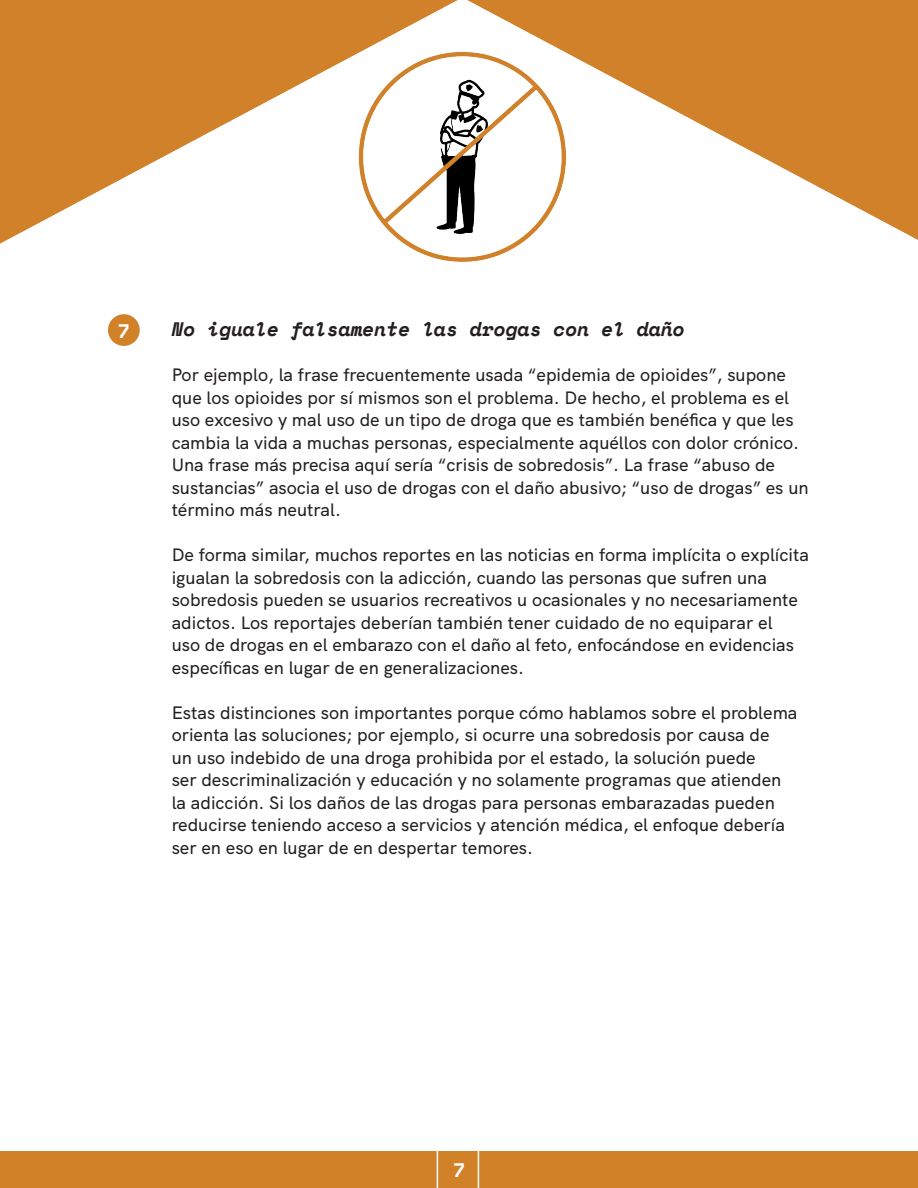
<style>
.page{position:relative;width:918px;height:1188px;background:#fff}
.page>*{position:absolute;margin:0;border:0;box-sizing:border-box;transform-origin:0 0}
.t1{font:italic 700 19.5px "Space Mono";color:#231f20}
.t2{font:700 19.5px "Space Mono";color:#fff}
.t3{font:500 18px/22.5px "HK Grotesk";color:#231f20}
</style>
<div class="page">
<div style="left:0;top:1151px;width:918px;height:37px;background:#d18229"></div>
<svg style="left:437px;top:1151px;width:42px;height:37px"></svg>
<img style="left:0;top:0;width:918px;height:262px">
<div style="left:108px;top:314px;width:32px;height:32px;background:#d18229;border-radius:50%"></div>
<p class="t2" style="left:118px;top:316px;width:13px">7</p>
<p class="t1" style="left:172px;top:314px;width:515px">No iguale falsamente las drogas con el daño</p>
<p class="t3" style="left:172px;top:362px;width:638px">Por ejemplo, la frase frecuentemente usada “epidemia de opioides”, supone que los opioides por sí mismos son el problema. De hecho, el problema es el uso excesivo y mal uso de un tipo de droga que es también benéfica y que les cambia la vida a muchas personas, especialmente aquéllos con dolor crónico.<br>Una frase más precisa aquí sería “crisis de sobredosis”. La frase “abuso de sustancias” asocia el uso de drogas con el daño abusivo; “uso de drogas” es un término más neutral.</p>
<p class="t3" style="left:172px;top:542px;width:639px">De forma similar, muchos reportes en las noticias en forma implícita o explícita igualan la sobredosis con la adicción, cuando las personas que sufren una sobredosis pueden se usuarios recreativos u ocasionales y no necesariamente adictos. Los reportajes deberían también tener cuidado de no equiparar el<br>uso de drogas en el embarazo con el daño al feto, enfocándose en evidencias específicas en lugar de en generalizaciones.</p>
<p class="t3" style="left:172px;top:699px;width:627px">Estas distinciones son importantes porque cómo hablamos sobre el problema orienta las soluciones; por ejemplo, si ocurre una sobredosis por causa de<br>un uso indebido de una droga prohibida por el estado, la solución puede<br>ser descriminalización y educación y no solamente programas que atienden la adicción. Si los daños de las drogas para personas embarazadas pueden reducirse teniendo acceso a servicios y atención médica, el enfoque debería ser en eso en lugar de en despertar temores.</p>
<p class="t2" style="left:453px;top:1155px;width:13px">7</p>
</div>
